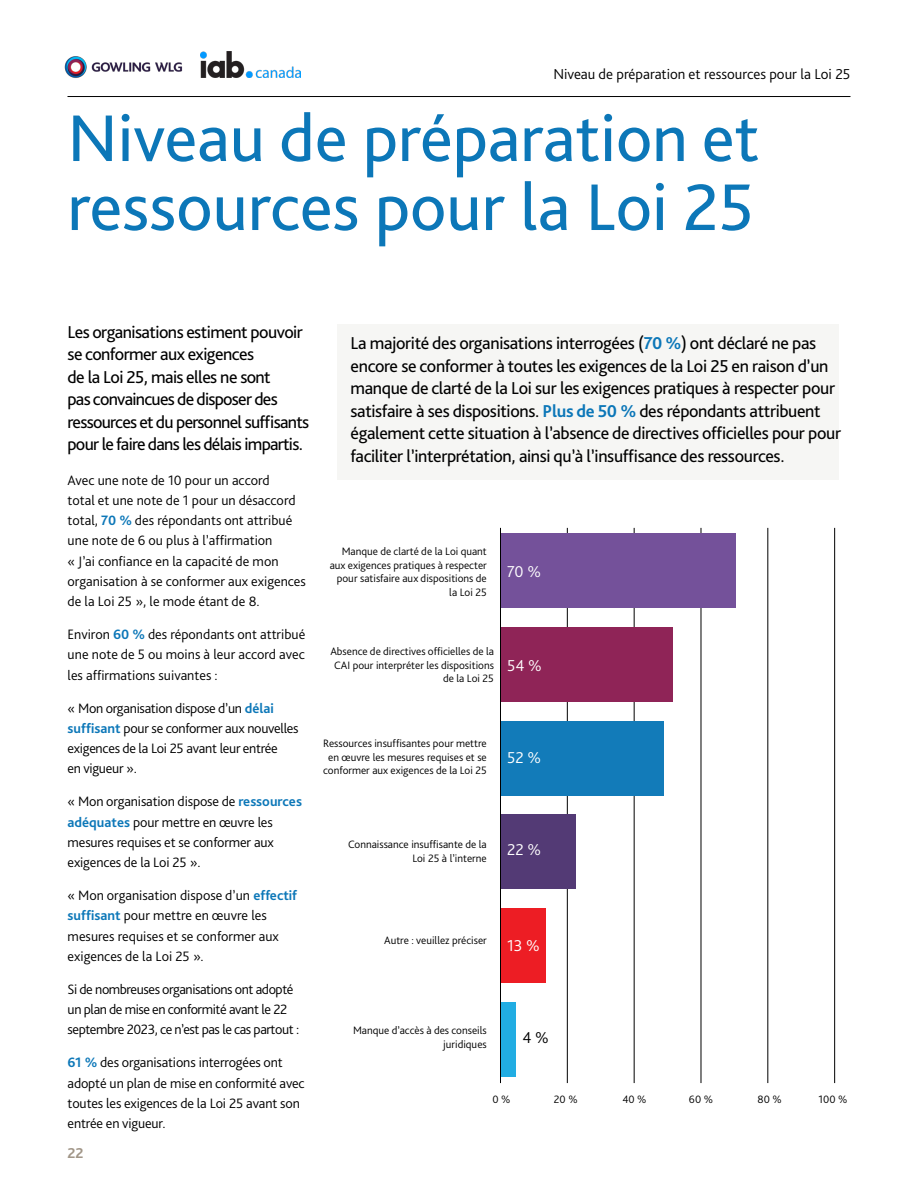
<style>
.page{position:relative;width:918px;height:1188px;background:#fff}
.page>*{position:absolute;margin:0;border:0;box-sizing:border-box;transform-origin:0 0}
.t1{font:69px/69px "GWLG Bliss";color:#0c77b8}
.t2{font:18px/22.5px "GWLG Bliss";letter-spacing:-.02em;color:#000}
.t3{font:18px/22.5px "GWLG Bliss";letter-spacing:-.04em;color:#000}
.t4{font:300 16.5px "GWLG Bliss";color:#fff}
.t5{font:300 16.5px "GWLG Bliss";color:#000}
.t6{font:300 15px "GWLG Bliss";color:#000}
.t7{font:700 15px "GWLG Bliss";color:#a19688}
.t8{font:300 14.25px/20.2px "GWLG Bliss";letter-spacing:-.01em;color:#000}
.t9{font:300 14.25px/20.2px "GWLG Bliss";letter-spacing:-.03em;color:#000}
.t10{font:300 11.25px/13.5px "GWLG Bliss";color:#000;text-align:right}
.s1{font-weight:700;color:#0c77b8}
</style>
<div class="page">
<img style="left:64px;top:56px;width:119px;height:22px">
<img style="left:201px;top:52px;width:99px;height:26px">
<div style="left:338px;top:324px;width:501px;height:156px;background:#f6f6f4"></div>
<hr style="left:68px;top:96px;width:783px;height:1px;background:#000">
<hr style="left:834px;top:528px;width:1px;height:555px;background:#000">
<hr style="left:634px;top:528px;width:1px;height:555px;background:#000">
<hr style="left:567px;top:528px;width:1px;height:555px;background:#000">
<hr style="left:701px;top:528px;width:1px;height:555px;background:#000">
<hr style="left:768px;top:528px;width:1px;height:555px;background:#000">
<div style="left:500px;top:534px;width:235px;height:74px;background:#74519a"></div>
<div style="left:500px;top:627px;width:173px;height:75px;background:#8f2457"></div>
<div style="left:500px;top:815px;width:76px;height:74px;background:#533a75"></div>
<div style="left:500px;top:908px;width:46px;height:75px;background:#ed1d24"></div>
<div style="left:500px;top:1002px;width:15px;height:75px;background:#21ade3"></div>
<div style="left:500px;top:721px;width:164px;height:75px;background:#127bb9"></div>
<hr style="left:500px;top:528px;width:1px;height:555px;background:#000">
<p class="t6" style="left:553px;top:65px;width:299px">Niveau de préparation et ressources pour la Loi 25</p>
<h1 class="t1" style="left:68px;top:103px;width:693px">Niveau de préparation et ressources pour la Loi 25</h1>
<p class="t3" style="left:68px;top:320px;width:243px">Les organisations estiment pouvoir se conformer aux exigences<br>de la Loi 25, mais elles ne sont<br>pas convaincues de disposer des ressources et du personnel suffisants pour le faire dans les délais impartis.</p>
<p class="t2" style="left:351px;top:332px;width:492px">La majorité des organisations interrogées (<span class="s1">70 %</span>) ont déclaré ne pas encore se conformer à toutes les exigences de la Loi 25 en raison d’un manque de clarté de la Loi sur les exigences pratiques à respecter pour satisfaire à ses dispositions. <span class="s1">Plus de 50 %</span> des répondants attribuent également cette situation à l’absence de directives officielles pour pour faciliter l’interprétation, ainsi qu’à l’insuffisance des ressources.</p>
<p class="t8" style="left:68px;top:470px;width:240px">Avec une note de 10 pour un accord<br>total et une note de 1 pour un désaccord total, <span class="s1">70 %</span> des répondants ont attribué une note de 6 ou plus à l’affirmation<br>« J’ai confiance en la capacité de mon organisation à se conformer aux exigences de la Loi 25 », le mode étant de 8.</p>
<p class="t8" style="left:68px;top:624px;width:239px;text-align:justify">Environ <span class="s1">60 %</span> des répondants ont attribué une note de 5 ou moins à leur accord avec les affirmations suivantes :</p>
<p class="t8" style="left:68px;top:698px;width:233px">« Mon organisation dispose d’un <span class="s1">délai suffisant</span> pour se conformer aux nouvelles exigences de la Loi 25 avant leur entrée<br>en vigueur ».</p>
<p class="t8" style="left:68px;top:791px;width:236px">« Mon organisation dispose de <span class="s1">ressources adéquates</span> pour mettre en œuvre les mesures requises et se conformer aux exigences de la Loi 25 ».</p>
<p class="t8" style="left:68px;top:885px;width:231px">« Mon organisation dispose d’un <span class="s1">effectif suffisant</span> pour mettre en œuvre les mesures requises et se conformer aux exigences de la Loi 25 ».</p>
<p class="t9" style="left:68px;top:979px;width:233px">Si de nombreuses organisations ont adopté un plan de mise en conformité avant le 22 septembre 2023, ce n’est pas le cas partout :</p>
<p class="t8" style="left:68px;top:1052px;width:239px"><span class="s1">61 %</span> des organisations interrogées ont adopté un plan de mise en conformité avec toutes les exigences de la Loi 25 avant son entrée en vigueur.</p>
<p class="t7" style="left:68px;top:1144px;width:18px">22</p>
<p class="t10" style="left:330px;top:544px;width:159px">Manque de clarté de la Loi quant aux exigences pratiques à respecter pour satisfaire aux dispositions de la Loi 25</p>
<p class="t4" style="left:507px;top:562px;width:35px">70 %</p>
<p class="t10" style="left:330px;top:645px;width:165px">Absence de directives officielles de la<br>CAI pour interpréter les dispositions de la Loi 25</p>
<p class="t4" style="left:507px;top:655px;width:36px">54 %</p>
<p class="t10" style="left:323px;top:737px;width:165px;text-align:center">Ressources insuffisantes pour mettre en œuvre les mesures requises et se conformer aux exigences de la Loi 25</p>
<p class="t4" style="left:507px;top:747px;width:36px">52 %</p>
<p class="t10" style="left:348px;top:838px;width:140px">Connaissance insuffisante de la<br>Loi 25 à l’interne</p>
<p class="t4" style="left:507px;top:840px;width:36px">22 %</p>
<p class="t10" style="left:384px;top:933px;width:104px">Autre : veuillez préciser</p>
<p class="t4" style="left:507px;top:935px;width:34px">13 %</p>
<p class="t10" style="left:353px;top:1024px;width:135px">Manque d’accès à des conseils juridiques</p>
<p class="t5" style="left:522px;top:1028px;width:28px">4 %</p>
<p class="t10" style="left:492px;top:1092px;width:20px">0 %</p>
<p class="t10" style="left:554px;top:1092px;width:25px">20 %</p>
<p class="t10" style="left:622px;top:1092px;width:26px">40 %</p>
<p class="t10" style="left:689px;top:1092px;width:26px">60 %</p>
<p class="t10" style="left:758px;top:1092px;width:26px">80 %</p>
<p class="t10" style="left:819px;top:1092px;width:30px">100 %</p>
</div>
